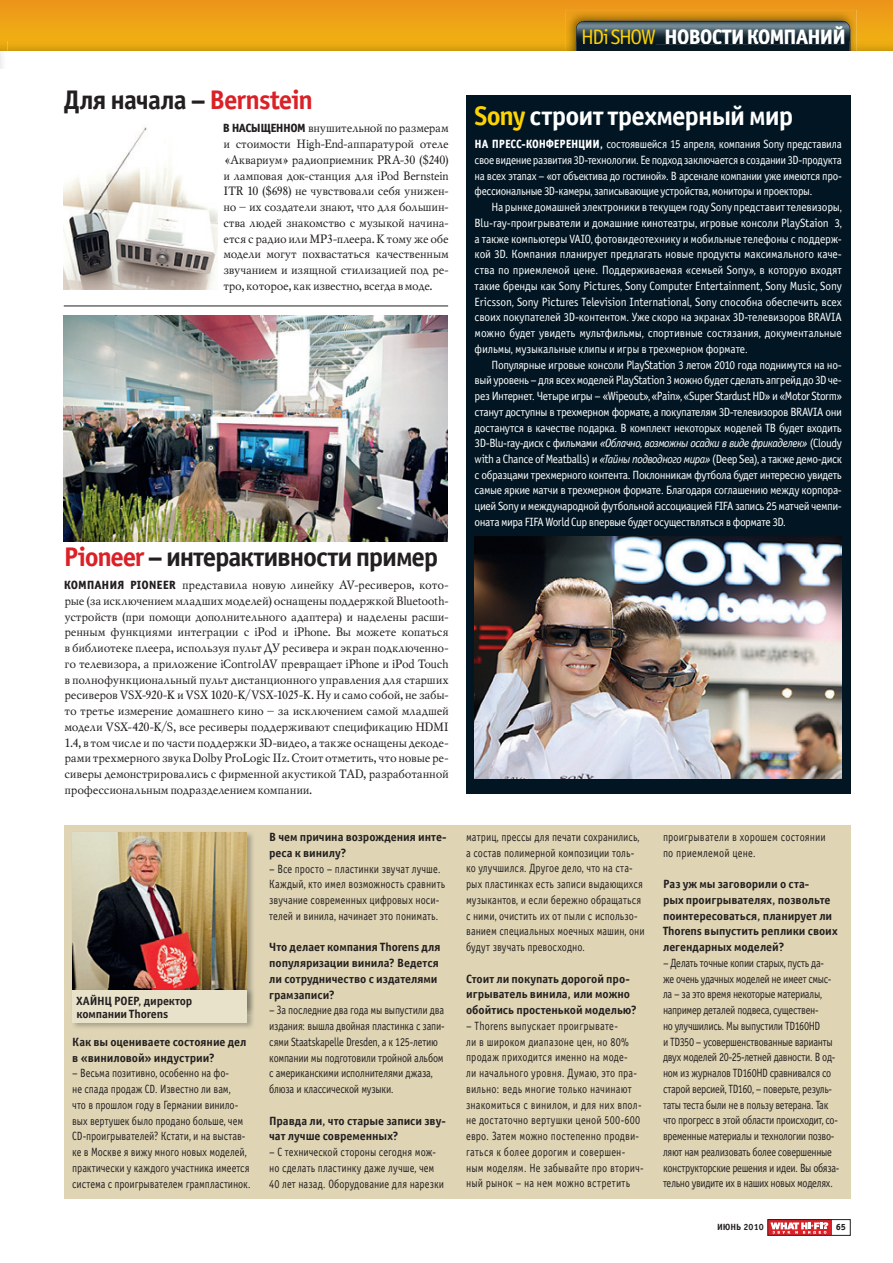
<style>
.page{position:relative;width:893px;height:1263px;background:#fff}
.page>*{position:absolute;margin:0;border:0;box-sizing:border-box;transform-origin:0 0}
.t1{font:700 27px "Officina Sans C";letter-spacing:-.045em;color:#231f20}
.t2{font:700 27px "Officina Sans C";letter-spacing:-.035em;color:#fff}
.t3{font:21px "Officina Sans Extra Alex C";letter-spacing:-.06em;color:#fff}
.t4{font:12px "W Officina Sans C";letter-spacing:-.02em;color:#fff;scale:.95 1}
.t5{font:12px/15.8px "Mysl C";letter-spacing:-.02em;color:#231f20;text-align:justify}
.t6{font:12px/15.8px "W Officina Sans Cond C";color:#231f20}
.t7{font:12px/15.8px "W Officina Sans Cond C";letter-spacing:-.025em;color:#231f20}
.t8{font:700 12px/15.8px "W Officina Sans C";letter-spacing:-.005em;color:#231f20}
.t9{font:12px "W Officina Sans C";letter-spacing:-.02em;color:#fff;scale:.92 1}
.t10{font:12px/15.8px "W Officina Sans Cond C";letter-spacing:-.02em;color:#231f20}
.t11{font:italic 12px "W Officina Sans C";letter-spacing:-.05em;color:#fff;scale:.95 1}
.t12{font:700 9px "Officina Sans C";color:#231f20}
.t13{font:9px "Officina Sans Extra Alex C";color:#231f20}
.s1{font-family:"Officina Sans C";color:#fed304}
.s2{color:#da2128}
.s3{font-family:"W Officina Sans Extra Alex C"}
.s4{color:#fed304}
.s5{font-style:normal}
.s6{font-style:italic}
</style>
<div class="page">
<svg style="left:0;top:0;width:893px;height:52px;background:#c78f22"></svg>
<img style="left:0;top:52px;width:2px;height:17px">
<div style="left:768px;top:1219px;width:63px;height:16px;background:#da2128"></div>
<svg style="left:770px;top:1222px;width:58px;height:11px"></svg>
<div style="left:767px;top:1219px;width:83px;height:16px;border:1px solid #231f20"></div>
<div style="left:64px;top:825px;width:786px;height:374px;background:#dfd5b5"></div>
<img style="left:72px;top:832px;width:181px;height:156px">
<img style="left:72px;top:833px;width:175px;height:155px">
<img style="left:73px;top:1015px;width:180px;height:13px">
<img style="left:72px;top:988px;width:182px;height:27px">
<div style="left:72px;top:990px;width:175px;height:33px;background:#e9e2cb"></div>
<div style="left:466px;top:95px;width:384px;height:699px;background:#011622"></div>
<img style="left:475px;top:537px;width:367px;height:241px">
<img style="left:64px;top:316px;width:384px;height:226px">
<img style="left:64px;top:127px;width:154px;height:163px">
<hr style="left:64px;top:306px;width:384px;height:1px;background:#231f20">
<p class="t3" style="left:581px;top:29px;width:267px"><span class="s1">HDi SHOW</span> НОВОСТИКОМПАНИЙ</p>
<p class="t1" style="left:64px;top:90px;width:251px">Для начала – <span class="s2">Bernstein</span></p>
<p class="t5" style="left:223px;top:121px;width:227px"><span class="s3">В НАСЫЩЕННОМ</span> внушительной по размерам и стоимости High-End-аппаратурой отеле «Аквариум» радиоприемник PRA-30 ($240) и ламповая док-станция для iPod Bernstein ITR 10 ($698) не чувствовали себя унижен&shy;но – их создатели знают, что для большин&shy;ства людей знакомство с музыкой начина&shy;ется с радио или MP3-плеера. К тому же обе модели могут похвастаться качественным звучанием и изящной стилизацией под ре&shy;тро, которое, как известно, всегда в моде.</p>
<p class="t1" style="left:64px;top:546px;width:376px"><span class="s2">Pioneer</span> – интерактивности пример</p>
<p class="t5" style="left:64px;top:578px;width:386px"><span class="s3">КОМПАНИЯ PIONEER</span> представила новую линейку AV-ресиверов, кото&shy;рые (за исключением младших моделей) оснащены поддержкой Bluetooth&shy;устройств (при помощи дополнительного адаптера) и наделены расши&shy;ренным функциями интеграции с iPod и iPhone. Вы можете копаться в библиотеке плеера, используя пульт ДУ ресивера и экран подключенно&shy;го телевизора, а приложение iControlAV превращает iPhone и iPod Touch в полнофункциональный пульт дистанционного управления для старших ресиверов VSX-920-K и VSX 1020-K/VSX-1025-K. Ну и само собой, не забы&shy;то третье измерение домашнего кино – за исключением самой младшей модели VSX-420-K/S, все ресиверы поддерживают спецификацию HDMI 1.4, в том числе и по части поддержки 3D-видео, а также оснащены декоде&shy;рами трехмерного звука Dolby ProLogic IIz. Стоит отметить, что новые ре&shy;сиверы демонстрировались с фирменной акустикой TAD, разработанной профессиональным подразделением компании.</p>
<p class="t8" style="left:77px;top:995px;width:117px;line-height:13.5px">ХАЙНЦ РОЕР, директор компании Thorens</p>
<p class="t8" style="left:72px;top:1035px;width:176px">Как вы оцениваете состояние дел в «виниловой» индустрии?</p>
<p class="t6" style="left:72px;top:1066px;width:180px">– Весьма позитивно, особенно на фо-<br>не спада продаж CD. Известно ли вам,<br>что в прошлом году в Германии винило&shy;вых вертушек было продано больше, чем CD-проигрывателей? Кстати, и на выстав&shy;ке в Москве я вижу много новых моделей, практически у каждого участника имеется система с проигрывателем грампластинок.</p>
<p class="t8" style="left:269px;top:830px;width:179px">В чем причина возрождения инте&shy;реса к винилу?</p>
<p class="t6" style="left:269px;top:862px;width:177px">– Все просто – пластинки звучат лучше.<br>Каждый, кто имел возможность сравнить звучание современных цифровых носи&shy;телей и винила, начинает это понимать.</p>
<p class="t8" style="left:269px;top:940px;width:173px">Что делает компания Thorens для популяризации винила? Ведется ли сотрудничество с издателями грамзаписи?</p>
<p class="t10" style="left:269px;top:1003px;width:177px">– За последние два года мы выпустили два издания: вышла двойная пластинка с запи&shy;сями Staatskapelle Dresden, а к 125-летию компании мы подготовили тройной альбом с американскими исполнителями джаза, блюза и классической музыки.</p>
<p class="t8" style="left:269px;top:1113px;width:178px">Правда ли, что старые записи зву&shy;чат лучше современных?</p>
<p class="t6" style="left:269px;top:1145px;width:176px">– С технической стороны сегодня мож&shy;но сделать пластинку даже лучше, чем<br>40 лет назад. Оборудование для нарезки</p>
<p class="t2" style="left:475px;top:105px;width:320px"><span class="s4">Sony</span> строит трехмерный мир</p>
<p class="t9" style="left:475px;top:140px;width:401px"><span class="s3">НА ПРЕСС-КОНФЕРЕНЦИИ,</span> состоявшейся 15 апреля, компания Sony представила</p>
<p class="t9" style="left:475px;top:155px;width:401px">свое видение развития 3D-технологии. Ее подход заключается в создании 3D-продукта</p>
<p class="t9" style="left:475px;top:171px;width:401px">на всех этапах – «от объектива до гостиной». В арсенале компании уже имеются про-</p>
<p class="t9" style="left:475px;top:187px;width:369px">фессиональные 3D-камеры, записывающие устройства, мониторы и проекторы.</p>
<p class="t4" style="left:492px;top:203px;width:370px">На рынке домашней электроники в текущем году Sony представит телевизоры,</p>
<p class="t4" style="left:475px;top:218px;width:388px">Blu-ray-проигрыватели и домашние кинотеатры, игровые консоли PlayStaion 3,</p>
<p class="t4" style="left:475px;top:234px;width:388px">а также компьютеры VAIO, фотовидеотехнику и мобильные телефоны с поддерж-</p>
<p class="t4" style="left:475px;top:250px;width:388px">кой 3D. Компания планирует предлагать новые продукты максимального каче-</p>
<p class="t4" style="left:475px;top:266px;width:388px">ства по приемлемой цене. Поддерживаемая «семьей Sony», в которую входят</p>
<p class="t4" style="left:475px;top:281px;width:388px">такие бренды как Sony Pictures, Sony Computer Entertainment, Sony Music, Sony</p>
<p class="t4" style="left:475px;top:297px;width:388px">Ericsson, Sony Pictures Television International, Sony способна обеспечить всех</p>
<p class="t4" style="left:475px;top:313px;width:388px">своих покупателей 3D-контентом. Уже скоро на экранах 3D-телевизоров BRAVIA</p>
<p class="t4" style="left:475px;top:329px;width:388px">можно будет увидеть мультфильмы, спортивные состязания, документальные</p>
<p class="t4" style="left:475px;top:344px;width:289px">фильмы, музыкальные клипы и игры в трехмерном формате.</p>
<p class="t4" style="left:492px;top:360px;width:370px">Популярные игровые консоли PlayStation 3 летом 2010 года поднимутся на но-</p>
<p class="t4" style="left:475px;top:376px;width:388px">вый уровень – для всех моделей PlayStation 3 можно будет сделать апгрейд до 3D че-</p>
<p class="t4" style="left:475px;top:391px;width:388px">рез Интернет. Четыре игры – «Wipeout», «Pain», «Super Stardust HD» и «Motor Storm»</p>
<p class="t4" style="left:475px;top:407px;width:388px">станут доступны в трехмерном формате, а покупателям 3D-телевизоров BRAVIA они</p>
<p class="t4" style="left:475px;top:423px;width:388px">достанутся в качестве подарка. В комплект некоторых моделей ТВ будет входить</p>
<p class="t11" style="left:475px;top:439px;width:388px"><span class="s5">3D-Blu-ray-диск с фильмами</span> «Облачно, возможны осадки в виде фрикаделек» <span class="s5">(Cloudy</span></p>
<p class="t4" style="left:475px;top:454px;width:388px">with a Chance of Meatballs) и <span class="s6">«Тайны подводного мира»</span> (Deep Sea), а также демо-диск</p>
<p class="t4" style="left:475px;top:470px;width:388px">с образцами трехмерного контента. Поклонникам футбола будет интересно увидеть</p>
<p class="t4" style="left:475px;top:486px;width:388px">самые яркие матчи в трехмерном формате. Благодаря соглашению между корпора-</p>
<p class="t4" style="left:475px;top:502px;width:388px">цией Sony и международной футбольной ассоциацией FIFA запись 25 матчей чемпи-</p>
<p class="t4" style="left:475px;top:517px;width:330px">оната мира FIFA World Cup впервые будет осуществляться в формате 3D.</p>
<p class="t6" style="left:466px;top:830px;width:180px">матриц, прессы для печати сохранились, а состав полимерной композиции толь&shy;ко улучшился. Другое дело, что на ста&shy;рых пластинках есть записи выдающихся музыкантов, и если бережно обращаться с ними, очистить их от пыли с использо&shy;ванием специальных моечных машин, они будут звучать превосходно.</p>
<p class="t8" style="left:466px;top:972px;width:172px">Стоит ли покупать дорогой про&shy;игрыватель винила, или можно обойтись простенькой моделью?</p>
<p class="t6" style="left:466px;top:1019px;width:179px">– Thorens выпускает проигрывате-<br>ли в широком диапазоне цен, но 80% продаж приходится именно на моде-<br>ли начального уровня. Думаю, это пра&shy;вильно: ведь многие только начинают знакомиться с винилом, и для них впол&shy;не достаточно вертушки ценой 500-600 евро. Затем можно постепенно продви&shy;гаться к более дорогим и совершен&shy;ным моделям. Не забывайте про вторич&shy;ный рынок – на нем можно встретить</p>
<p class="t6" style="left:663px;top:830px;width:164px">проигрыватели в хорошем состоянии по приемлемой цене.</p>
<p class="t8" style="left:663px;top:877px;width:176px">Раз уж мы заговорили о ста-<br>рых проигрывателях, позвольте поинтересоваться, планирует ли<br>Thorens выпустить реплики своих легендарных моделей?</p>
<p class="t7" style="left:663px;top:956px;width:178px">– Делать точные копии старых, пусть да-<br>же очень удачных моделей не имеет смыс&shy;ла – за это время некоторые материалы, например деталей подвеса, существен-<br>но улучшились. Мы выпустили TD160HD<br>и TD350 – усовершенствованные варианты двух моделей 20-25-летней давности. В од&shy;ном из журналов TD160HD сравнивался со старой версией, TD160, – поверьте, резуль&shy;таты теста были не в пользу ветерана. Так что прогресс в этой области происходит, со&shy;временные материалы и технологии позво&shy;ляют нам реализовать более совершенные конструкторские решения и идеи. Вы обяза&shy;тельно увидите их в наших новых моделях.</p>
<p class="t12" style="left:717px;top:1223px;width:48px">ИЮНЬ 2010</p>
<p class="t13" style="left:836px;top:1223px;width:12px">65</p>
</div>
